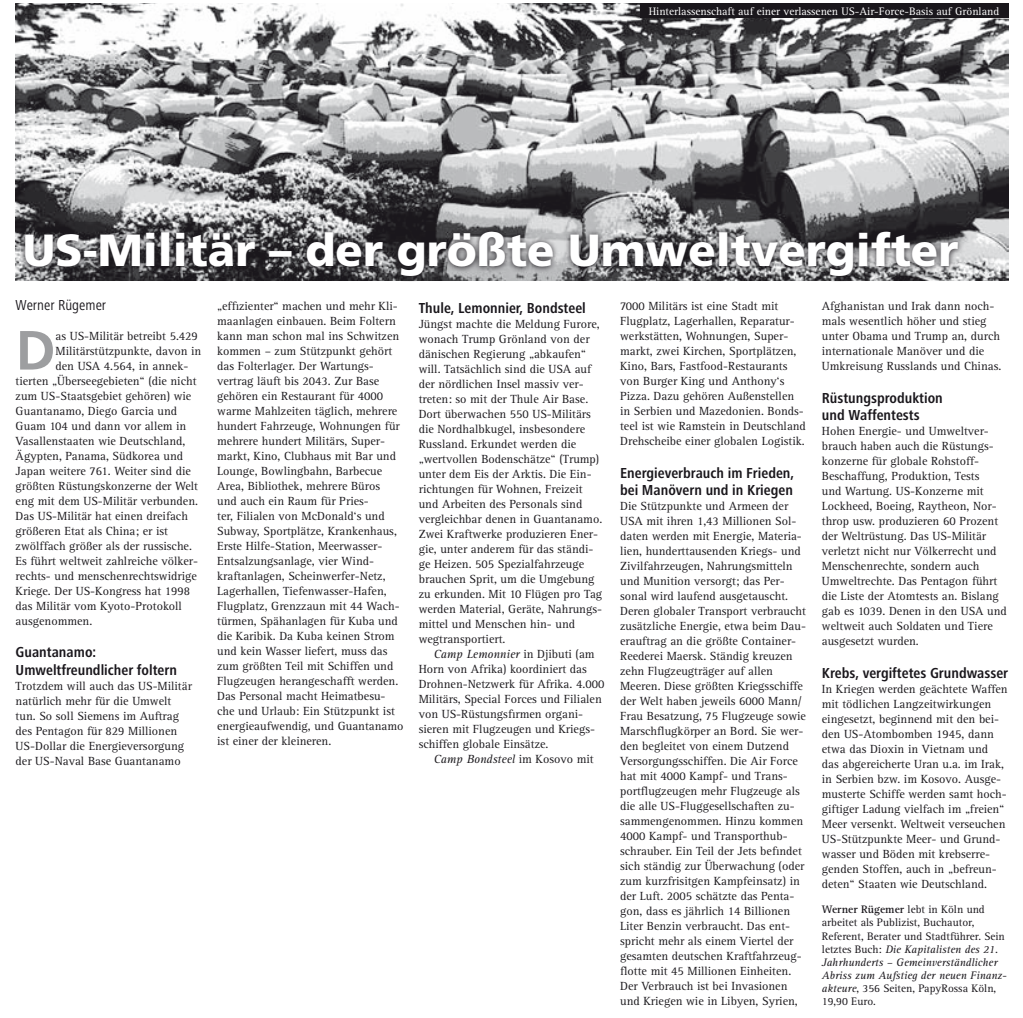
<style>
.page{position:relative;width:1023px;height:1018px;background:#fff}
.page>*{position:absolute;margin:0;border:0;box-sizing:border-box;transform-origin:0 0}
.t1{font:700 55.12px "Frutiger";color:#9d9ea0}
.t2{font:900 45px "Frutiger";color:#fff}
.t3{font:700 condensed 15px/17.5px "Frutiger Next LT";color:#1a171c}
.t4{font:condensed 15px "Frutiger Next LT";color:#1a171c}
.t5{font:12.25px/15px "Rotis Serif";color:#1e1c20}
.t6{font:italic 12.25px "Rotis Serif";color:#1e1c20}
.t7{font:11.25px/13.1px "Rotis Serif";color:#1a171c}
.t8{font:11.25px "Rotis Serif";color:#fff}
.s1{font-style:italic}
.s2{font-style:normal}
.s3{font-weight:700}
</style>
<div class="page">
<img style="left:16px;top:4px;width:992px;height:276px">
<div style="left:639px;top:4px;width:369px;height:14px;background:#1a171c"></div>
<svg style="left:19px;top:224px;width:944px;height:57px;background:#575659"></svg>
<p class="t8" style="left:648px;top:5px;width:352px">Hinterlassenschaft auf einer verlassenen US-Air-Force-Basis auf Grönland</p>
<h2 class="t2" style="left:23px;top:223px;width:937px">US-Militär – der größte Umweltvergifter</h2>
<p class="t4" style="left:16px;top:296px;width:92px">Werner Rügemer</p>
<h1 class="t1" style="left:16px;top:318px;width:41px">D</h1>
<p class="t5" style="left:55px;top:328px;width:144px">as US-Militär betreibt 5.429</p>
<p class="t5" style="left:55px;top:343px;width:147px">Militärstützpunkte, davon in</p>
<p class="t5" style="left:55px;top:358px;width:134px">den USA 4.564, in annek-</p>
<p class="t5" style="left:16px;top:373px;width:182px">tierten „Überseegebieten“ (die nicht</p>
<p class="t5" style="left:16px;top:388px;width:177px">zum US-Staatsgebiet gehören) wie</p>
<p class="t5" style="left:16px;top:403px;width:163px">Guantanamo, Diego Garcia und</p>
<p class="t5" style="left:16px;top:418px;width:172px">Guam 104 und dann vor allem in</p>
<p class="t5" style="left:16px;top:433px;width:171px">Vasallenstaaten wie Deutschland,</p>
<p class="t5" style="left:16px;top:448px;width:169px">Ägypten, Panama, Südkorea und</p>
<p class="t5" style="left:16px;top:463px;width:177px">Japan weitere 761. Weiter sind die</p>
<p class="t5" style="left:16px;top:478px;width:184px">größten Rüstungskonzerne der Welt</p>
<p class="t5" style="left:16px;top:493px;width:184px">eng mit dem US-Militär verbunden.</p>
<p class="t5" style="left:16px;top:508px;width:174px">Das US-Militär hat einen dreifach</p>
<p class="t5" style="left:16px;top:523px;width:154px">größeren Etat als China; er ist</p>
<p class="t5" style="left:16px;top:538px;width:178px">zwölffach größer als der russische.</p>
<p class="t5" style="left:16px;top:553px;width:184px">Es führt weltweit zahlreiche völker-</p>
<p class="t5" style="left:16px;top:568px;width:183px">rechts- und menschenrechtswidrige</p>
<p class="t5" style="left:16px;top:583px;width:176px">Kriege. Der US-Kongress hat 1998</p>
<p class="t5" style="left:16px;top:598px;width:168px">das Militär vom Kyoto-Protokoll</p>
<p class="t5" style="left:16px;top:613px;width:78px">ausgenommen.</p>
<p class="t3" style="left:16px;top:643px;width:163px">Guantanamo:<br>Umweltfreundlicher foltern</p>
<p class="t5" style="left:16px;top:678px;width:178px">Trotzdem will auch das US-Militär natürlich mehr für die Umwelt tun. So soll Siemens im Auftrag des Pentagon für 829 Millionen<br>US-Dollar die Energieversorgung der US-Naval Base Guantanamo</p>
<p class="t5" style="left:217px;top:299px;width:188px">„effizienter“ machen und mehr Kli&shy;maanlagen einbauen. Beim Foltern kann man schon mal ins Schwitzen kommen – zum Stützpunkt gehört das Folterlager. Der Wartungs&shy;vertrag läuft bis 2043. Zur Base gehören ein Restaurant für 4000 warme Mahlzeiten täglich, mehrere hundert Fahrzeuge, Wohnungen für mehrere hundert Militärs, Super&shy;markt, Kino, Clubhaus mit Bar und Lounge, Bowlingbahn, Barbecue Area, Bibliothek, mehrere Büros<br>und auch ein Raum für Pries-<br>ter, Filialen von McDonald‘s und Subway, Sportplätze, Krankenhaus, Erste Hilfe-Station, Meerwasser-Entsalzungsanlage, vier Wind&shy;kraftanlagen, Scheinwerfer-Netz, Lagerhallen, Tiefenwasser-Hafen, Flugplatz, Grenzzaun mit 44 Wach&shy;türmen, Spähanlagen für Kuba und die Karibik. Da Kuba keinen Strom und kein Wasser liefert, muss das zum größten Teil mit Schiffen und Flugzeugen herangeschafft werden.<br>Das Personal macht Heimatbesu&shy;che und Urlaub: Ein Stützpunkt ist energieaufwendig, und Guantanamo ist einer der kleineren.</p>
<p class="t3" style="left:418px;top:299px;width:169px">Thule, Lemonnier, Bondsteel</p>
<p class="t5" style="left:418px;top:317px;width:185px">Jüngst machte die Meldung Furore, wonach Trump Grönland von der dänischen Regierung „abkaufen“ will. Tatsächlich sind die USA auf der nördlichen Insel massiv ver&shy;treten: so mit der Thule Air Base.<br>Dort überwachen 550 US-Militärs die Nordhalbkugel, insbesondere<br>Russland. Erkundet werden die „wertvollen Bodenschätze“ (Trump) unter dem Eis der Arktis. Die Ein&shy;richtungen für Wohnen, Freizeit und Arbeiten des Personals sind vergleichbar denen in Guantanamo.<br>Zwei Kraftwerke produzieren Ener&shy;gie, unter anderem für das ständi&shy;ge Heizen. 505 Spezialfahrzeuge brauchen Sprit, um die Umgebung zu erkunden. Mit 10 Flügen pro Tag werden Material, Geräte, Nahrungs&shy;mittel und Menschen hin- und wegtransportiert.</p>
<p class="t5" style="left:418px;top:647px;width:187px;text-indent:15px"><span class="s1">Camp Lemonnier</span> in Djibuti (am Horn von Afrika) koordiniert das Drohnen-Netzwerk für Afrika. 4.000<br>Militärs, Special Forces und Filialen von US-Rüstungsfirmen organi&shy;sieren mit Flugzeugen und Kriegs&shy;schiffen globale Einsätze.</p>
<p class="t6" style="left:433px;top:752px;width:161px">Camp Bondsteel <span class="s2">im Kosovo mit</span></p>
<p class="t5" style="left:620px;top:299px;width:187px">7000 Militärs ist eine Stadt mit Flugplatz, Lagerhallen, Reparatur&shy;werkstätten, Wohnungen, Super&shy;markt, zwei Kirchen, Sportplätzen, Kino, Bars, Fastfood-Restaurants von Burger King und Anthony‘s Pizza. Dazu gehören Außenstellen in Serbien und Mazedonien. Bonds&shy;teel ist wie Ramstein in Deutschland Drehscheibe einer globalen Logistik.</p>
<p class="t3" style="left:620px;top:464px;width:175px">Energieverbrauch im Frieden, bei Manövern und in Kriegen</p>
<p class="t5" style="left:620px;top:499px;width:187px">Die Stützpunkte und Armeen der USA mit ihren 1,43 Millionen Sol&shy;daten werden mit Energie, Materia&shy;lien, hunderttausenden Kriegs- und Zivilfahrzeugen, Nahrungsmitteln und Munition versorgt; das Per&shy;sonal wird laufend ausgetauscht.<br>Deren globaler Transport verbraucht zusätzliche Energie, etwa beim Dau&shy;erauftrag an die größte Container-Reederei Maersk. Ständig kreuzen zehn Flugzeugträger auf allen Meeren. Diese größten Kriegsschiffe der Welt haben jeweils 6000 Mann/ Frau Besatzung, 75 Flugzeuge sowie Marschflugkörper an Bord. Sie wer&shy;den begleitet von einem Dutzend Versorgungsschiffen. Die Air Force hat mit 4000 Kampf- und Trans&shy;portflugzeugen mehr Flugzeuge als die alle US-Fluggesellschaften zu&shy;sammengenommen. Hinzu kommen 4000 Kampf- und Transporthub&shy;schrauber. Ein Teil der Jets befindet sich ständig zur Überwachung (oder zum kurzfrisitgen Kampfeinsatz) in der Luft. 2005 schätzte das Penta&shy;gon, dass es jährlich 14 Billionen Liter Benzin verbraucht. Das ent&shy;spricht mehr als einem Viertel der gesamten deutschen Kraftfahrzeug&shy;flotte mit 45 Millionen Einheiten.<br>Der Verbrauch ist bei Invasionen und Kriegen wie in Libyen, Syrien,</p>
<p class="t5" style="left:821px;top:299px;width:181px">Afghanistan und Irak dann noch&shy;mals wesentlich höher und stieg unter Obama und Trump an, durch internationale Manöver und die<br>Umkreisung Russlands und Chinas.</p>
<p class="t3" style="left:821px;top:389px;width:122px">Rüstungsproduktion und Waffentests</p>
<p class="t5" style="left:821px;top:424px;width:186px">Hohen Energie- und Umweltver&shy;brauch haben auch die Rüstungs&shy;konzerne für globale Rohstoff-<br>Beschaffung, Produktion, Tests<br>und Wartung. US-Konzerne mit<br>Lockheed, Boeing, Raytheon, Nor&shy;throp usw. produzieren 60 Prozent der Weltrüstung. Das US-Militär verletzt nicht nur Völkerrecht und<br>Menschenrechte, sondern auch<br>Umweltrechte. Das Pentagon führt die Liste der Atomtests an. Bislang gab es 1039. Denen in den USA und weltweit auch Soldaten und Tiere ausgesetzt wurden.</p>
<p class="t3" style="left:821px;top:664px;width:188px">Krebs, vergiftetes Grundwasser</p>
<p class="t5" style="left:821px;top:681px;width:187px">In Kriegen werden geächtete Waffen mit tödlichen Langzeitwirkungen eingesetzt, beginnend mit den bei&shy;den US-Atombomben 1945, dann etwa das Dioxin in Vietnam und das abgereicherte Uran u.a. im Irak, in Serbien bzw. im Kosovo. Ausge&shy;musterte Schiffe werden samt hoch&shy;giftiger Ladung vielfach im „freien“ Meer versenkt. Weltweit verseuchen US-Stützpunkte Meer- und Grund&shy;wasser und Böden mit krebserre&shy;genden Stoffen, auch in „befreun&shy;deten“ Staaten wie Deutschland.</p>
<p class="t7" style="left:821px;top:903px;width:186px"><span class="s3">Werner Rügemer</span> lebt in Köln und arbeitet als Publizist, Buchautor, Referent, Berater und Stadtführer. Sein letztes Buch: <span class="s1">Die Kapitalisten des 21.<br>Jahrhunderts – Gemeinverständlicher Abriss zum Aufstieg der neuen Finanz&shy;akteure</span>, 356 Seiten, PapyRossa Köln, 19,90 Euro.</p>
</div>
